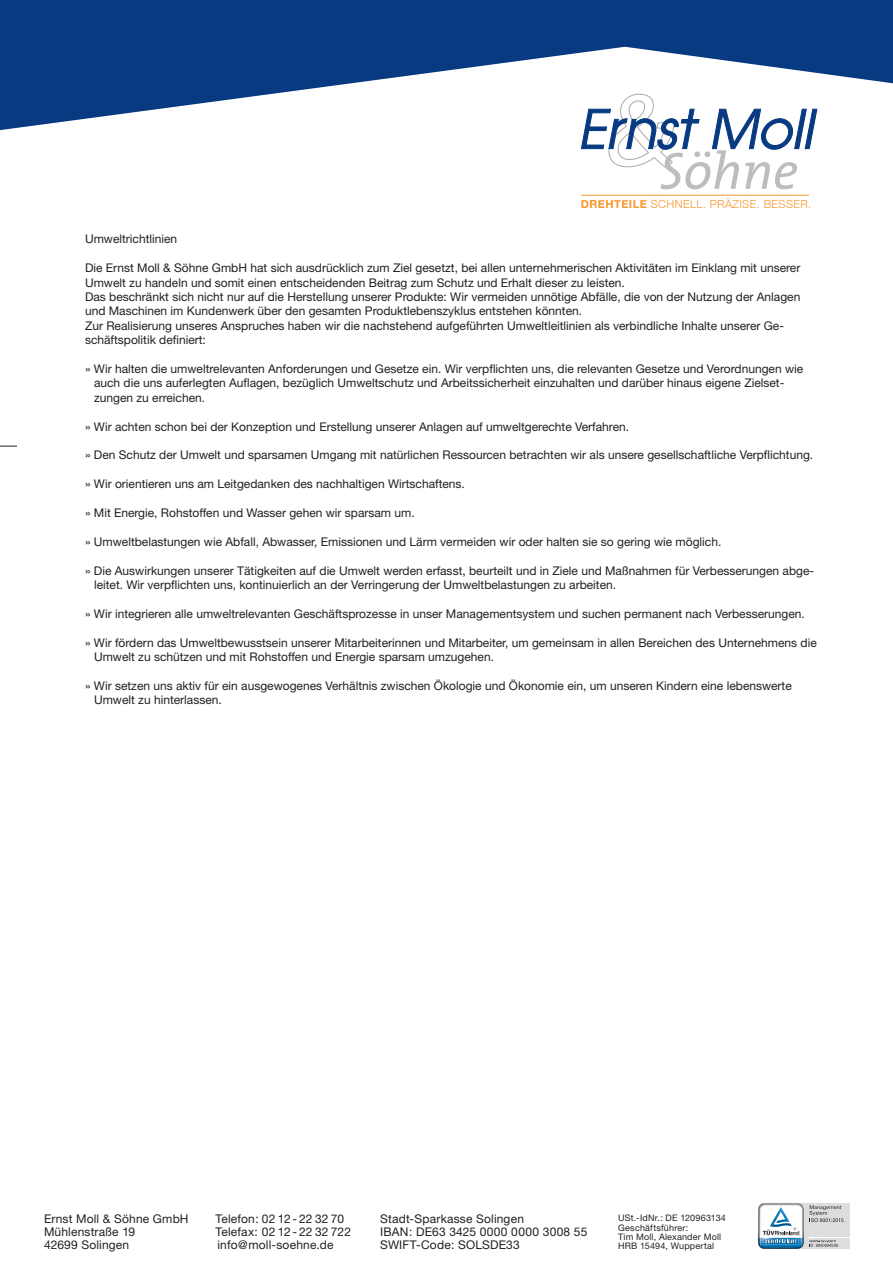
<style>
.page{position:relative;width:893px;height:1263px;background:#fff}
.page>*{position:absolute;margin:0;border:0;box-sizing:border-box;transform-origin:0 0}
.t1{font:12px/14.4px "Helvetica Neue";color:#231f20}
.t2{font:300 11.1px "Helvetica Neue";letter-spacing:.04em;color:#f7952c}
.t3{font:9px/9.1px "Helvetica Neue";letter-spacing:.025em;color:#231f20}
.s1{font-weight:700}
</style>
<div class="page">
<svg style="left:0;top:446px;width:17px;height:1px"></svg>
<svg style="left:581px;top:130px;width:233px;height:59px"></svg>
<hr style="left:581px;top:195px;width:228px;height:1px;background:#f7952c">
<svg style="left:758px;top:1203px;width:92px;height:46px"></svg>
<svg style="left:0;top:0;width:893px;height:130px;fill:#083a82"></svg>
<p class="t2" style="left:581px;top:195px;width:232px"><span class="s1">DREHTEILE</span> SCHNELL. PRÄZISE. BESSER.</p>
<p class="t1" style="left:85px;top:232px;width:94px">Umweltrichtlinien</p>
<p class="t1" style="left:85px;top:260px;width:717px">Die Ernst Moll &amp; Söhne GmbH hat sich ausdrücklich zum Ziel gesetzt, bei allen unternehmerischen Aktivitäten im Einklang mit unserer Umwelt zu handeln und somit einen entscheidenden Beitrag zum Schutz und Erhalt dieser zu leisten.<br>Das beschränkt sich nicht nur auf die Herstellung unserer Produkte: Wir vermeiden unnötige Abfälle, die von der Nutzung der Anlagen und Maschinen im Kundenwerk über den gesamten Produktlebenszyklus entstehen könnten.<br>Zur Realisierung unseres Anspruches haben wir die nachstehend aufgeführten Umweltleitlinien als verbindliche Inhalte unserer Ge&shy;schäftspolitik definiert:</p>
<p class="t1" style="left:94px;top:361px;width:711px;text-indent:-9px">» Wir halten die umweltrelevanten Anforderungen und Gesetze ein. Wir verpflichten uns, die relevanten Gesetze und Verordnungen wie auch die uns auferlegten Auflagen, bezüglich Umweltschutz und Arbeitssicherheit einzuhalten und darüber hinaus eigene Zielset&shy;zungen zu erreichen.</p>
<p class="t1" style="left:85px;top:419px;width:546px">» Wir achten schon bei der Konzeption und Erstellung unserer Anlagen auf umweltgerechte Verfahren.</p>
<p class="t1" style="left:85px;top:448px;width:730px">» Den Schutz der Umwelt und sparsamen Umgang mit natürlichen Ressourcen betrachten wir als unsere gesellschaftliche Verpflichtung.</p>
<p class="t1" style="left:85px;top:476px;width:381px">» Wir orientieren uns am Leitgedanken des nachhaltigen Wirtschaftens.</p>
<p class="t1" style="left:85px;top:505px;width:331px">» Mit Energie, Rohstoffen und Wasser gehen wir sparsam um.</p>
<p class="t1" style="left:85px;top:534px;width:638px">» Umweltbelastungen wie Abfall, Abwasser, Emissionen und Lärm vermeiden wir oder halten sie so gering wie möglich.</p>
<p class="t1" style="left:94px;top:563px;width:722px;text-indent:-9px">» Die Auswirkungen unserer Tätigkeiten auf die Umwelt werden erfasst, beurteilt und in Ziele und Maßnahmen für Verbesserungen abge&shy;leitet. Wir verpflichten uns, kontinuierlich an der Verringerung der Umweltbelastungen zu arbeiten.</p>
<p class="t1" style="left:85px;top:606px;width:721px">» Wir integrieren alle umweltrelevanten Geschäftsprozesse in unser Managementsystem und suchen permanent nach Verbesserungen.</p>
<p class="t1" style="left:94px;top:635px;width:724px;text-indent:-9px">» Wir fördern das Umweltbewusstsein unserer Mitarbeiterinnen und Mitarbeiter, um gemeinsam in allen Bereichen des Unternehmens die<br>Umwelt zu schützen und mit Rohstoffen und Energie sparsam umzugehen.</p>
<p class="t1" style="left:94px;top:678px;width:699px;text-indent:-9px">» Wir setzen uns aktiv für ein ausgewogenes Verhältnis zwischen Ökologie und Ökonomie ein, um unseren Kindern eine lebenswerte<br>Umwelt zu hinterlassen.</p>
<p class="t1" style="left:44px;top:1212px;width:146px;line-height:12.8px">Ernst Moll &amp; Söhne GmbH<br>Mühlenstraße 19<br>42699 Solingen</p>
<p class="t1" style="left:215px;top:1212px;width:137px;line-height:12.8px">Telefon: 02 12 - 22 32 70<br>Telefax: 02 12 - 22 32 722 info@moll-soehne.de</p>
<p class="t3" style="left:618px;top:1213px;width:109px">USt.-IdNr.: DE 120963134<br>Geschäftsführer:<br>Tim Moll, Alexander Moll<br>HRB 15494, Wuppertal</p>
<p class="t1" style="left:380px;top:1212px;width:209px;line-height:12.8px">Stadt-Sparkasse Solingen<br>IBAN: DE63 3425 0000 0000 3008 55<br>SWIFT-Code: SOLSDE33</p>
</div>
